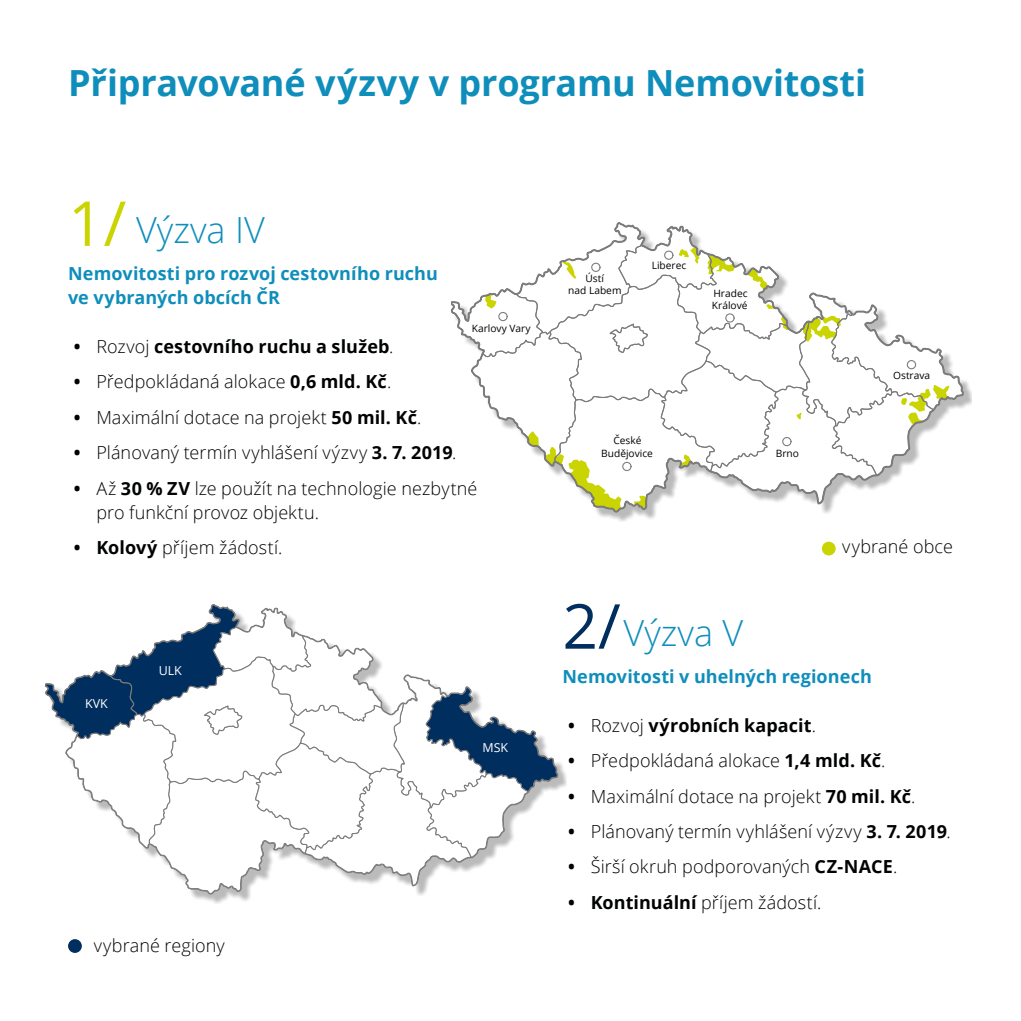
<style>
.page{position:relative;width:1021px;height:1021px;background:#fff}
.page>*{position:absolute;margin:0;border:0;box-sizing:border-box;transform-origin:0 0}
.t1{font:700 36px "Open Sans";letter-spacing:-.005em;color:#0f8ebb}
.t2{font:300 36px "Open Sans";color:#0f8ebb}
.t3{font:300 18px/24px "Open Sans";letter-spacing:.005em;color:#010202}
.t4{font:700 18px/24px "Open Sans";letter-spacing:.005em;color:#0f8ebb}
.t5{font:700 18px "Open Sans";letter-spacing:.005em;color:#010202}
.t6{font:12.4px "Open Sans";color:#fff}
.t7{font:10px/12px "Open Sans";color:#000;text-align:center}
.s1{font-weight:400;font-size:62px;color:#cad400}
.s2{font-weight:300}
.s3{font-weight:700}
.s4{font-weight:400;font-size:62px;color:#002e5f}
</style>
<div class="page">
<svg style="left:451px;top:222px;width:513px;height:291px"></svg>
<div style="left:906px;top:360px;width:10px;height:9px;border:1px solid #7c7b7b;border-radius:50%"></div>
<div style="left:782px;top:437px;width:9px;height:9px;border:1px solid #7c7b7b;border-radius:50%"></div>
<div style="left:622px;top:462px;width:9px;height:9px;border:1px solid #7c7b7b;border-radius:50%"></div>
<div style="left:498px;top:312px;width:9px;height:9px;border:1px solid #7c7b7b;border-radius:50%"></div>
<div style="left:591px;top:263px;width:9px;height:9px;border:1px solid #7c7b7b;border-radius:50%"></div>
<div style="left:664px;top:250px;width:9px;height:10px;border:1px solid #7c7b7b;border-radius:50%"></div>
<div style="left:725px;top:313px;width:9px;height:9px;border:1px solid #7c7b7b;border-radius:50%"></div>
<svg style="left:46px;top:604px;width:512px;height:290px"></svg>
<div style="left:821px;top:541px;width:14px;height:14px;background:#cad400;border-radius:50%"></div>
<div style="left:68px;top:939px;width:14px;height:13px;background:#002e5f;border-radius:50%"></div>
<h1 class="t1" style="left:68px;top:57px;width:799px">Připravované výzvy v programu Nemovitosti</h1>
<h1 class="t2" style="left:68px;top:205px;width:198px"><span class="s1">1/</span> Výzva IV</h1>
<p class="t4" style="left:68px;top:261px;width:371px">Nemovitosti pro rozvoj cestovního ruchu ve vybraných obcích ČR</p>
<p class="t7" style="left:472px;top:322px;width:60px">Karlovy Vary</p>
<p class="t5" style="left:74px;top:334px;width:321px">• <span class="s2">Rozvoj</span> cestovního ruchu a služeb<span class="s2">.</span></p>
<p class="t3" style="left:74px;top:369px;width:319px"><span class="s3">•</span> Předpokládaná alokace <span class="s3">0,6 mld. Kč</span>.</p>
<p class="t3" style="left:74px;top:405px;width:349px"><span class="s3">•</span> Maximální dotace na projekt <span class="s3">50 mil. Kč</span>.</p>
<p class="t3" style="left:74px;top:440px;width:384px"><span class="s3">•</span> Plánovaný termín vyhlášení výzvy <span class="s3">3. 7. 2019</span>.</p>
<p class="t3" style="left:96px;top:475px;width:382px;text-indent:-23px"><span class="s3">•</span> Až <span class="s3">30 % ZV</span> lze použít na technologie nezbytné pro funkční provoz objektu.</p>
<p class="t3" style="left:74px;top:535px;width:210px"><span class="s3">• Kolový</span> příjem žádostí.</p>
<p class="t6" style="left:85px;top:694px;width:24px">KVK</p>
<p class="t6" style="left:159px;top:662px;width:25px">ULK</p>
<p class="t3" style="left:94px;top:932px;width:133px">vybrané regiony</p>
<p class="t6" style="left:482px;top:739px;width:27px">MSK</p>
<p class="t7" style="left:568px;top:272px;width:55px">Ústí<br>nad Labem</p>
<p class="t7" style="left:651px;top:259px;width:36px">Liberec</p>
<p class="t7" style="left:712px;top:287px;width:37px;text-align:left">Hradec<br>Králové</p>
<p class="t7" style="left:601px;top:434px;width:53px">České<br>Budějovice</p>
<p class="t7" style="left:775px;top:447px;width:25px">Brno</p>
<h1 class="t2" style="left:562px;top:608px;width:182px"><span class="s4">2/</span>Výzva V</h1>
<p class="t7" style="left:893px;top:369px;width:38px">Ostrava</p>
<p class="t3" style="left:842px;top:534px;width:112px">vybrané obce</p>
<p class="t4" style="left:562px;top:664px;width:311px">Nemovitosti v uhelných regionech</p>
<p class="t5" style="left:568px;top:712px;width:249px">• <span class="s2">Rozvoj</span> výrobních kapacit<span class="s2">.</span></p>
<p class="t3" style="left:568px;top:748px;width:319px"><span class="s3">•</span> Předpokládaná alokace <span class="s3">1,4 mld. Kč</span>.</p>
<p class="t3" style="left:568px;top:783px;width:349px"><span class="s3">•</span> Maximální dotace na projekt <span class="s3">70 mil. Kč</span>.</p>
<p class="t3" style="left:568px;top:819px;width:384px"><span class="s3">•</span> Plánovaný termín vyhlášení výzvy <span class="s3">3. 7. 2019</span>.</p>
<p class="t3" style="left:568px;top:854px;width:331px"><span class="s3">•</span> Širší okruh podporovaných <span class="s3">CZ-NACE</span>.</p>
<p class="t3" style="left:568px;top:889px;width:255px"><span class="s3">• Kontinuální</span> příjem žádostí.</p>
</div>
